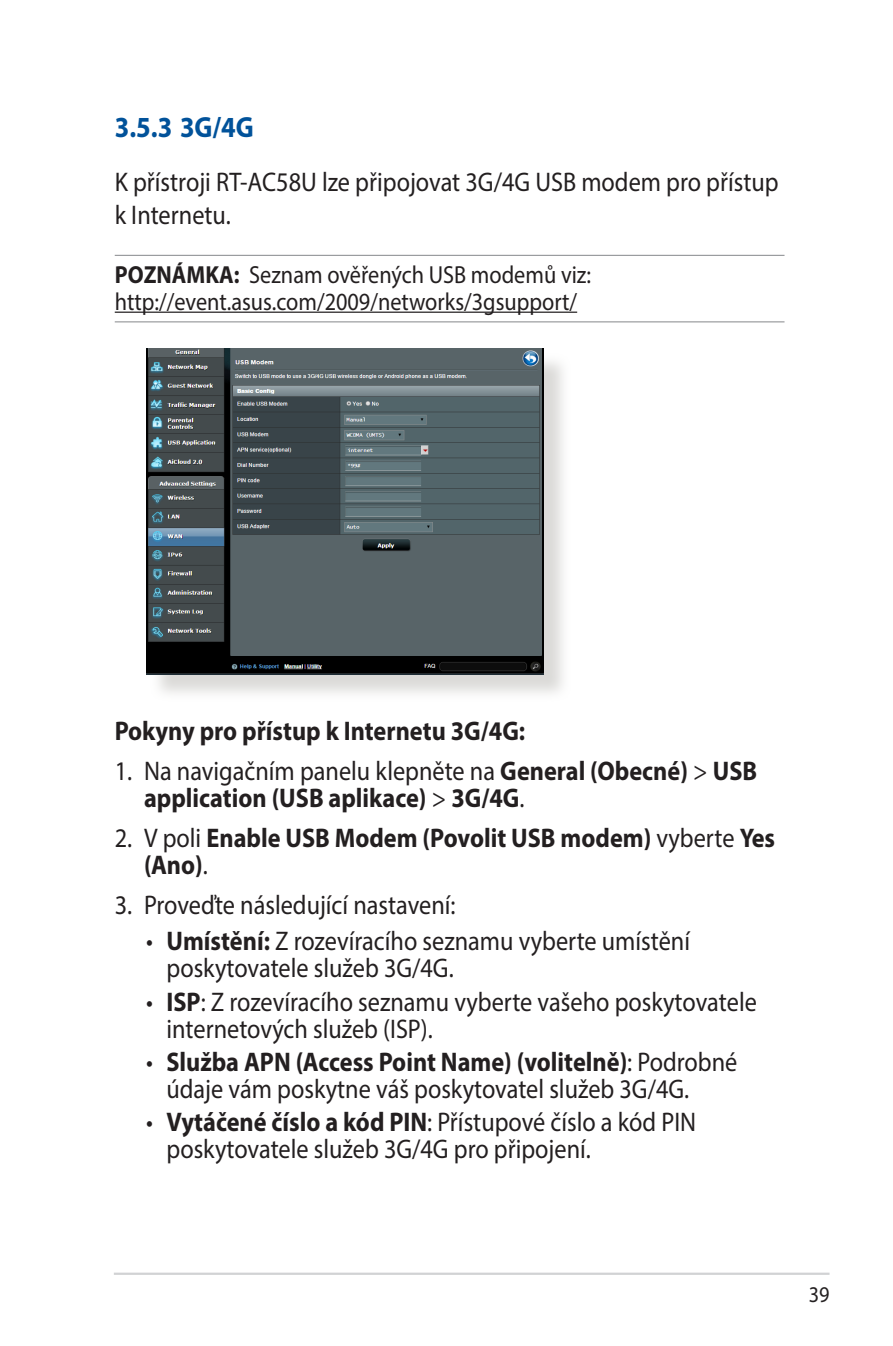
<style>
.page{position:relative;width:893px;height:1346px;background:#fff}
.page>*{position:absolute;margin:0;border:0;box-sizing:border-box;transform-origin:0 0}
.WL_Header_2{font:700 29.25px "Myriad Pro";color:#01529a;scale:.9 1}
.WL_Body_Text_-_List{font:27px/27px "Myriad Pro";color:#231f20;scale:.9 1}
.WL_Body_Text_-_List-2{font:700 27px/27px "Myriad Pro";color:#231f20;scale:.9 1}
.WL_Body_Text{font:27px/32.4px "Myriad Pro";color:#231f20;scale:.9 1}
.WL_Message{font:24.75px/27px "Myriad Pro";color:#231f20;scale:.9 1}
.t1{font:22.5px "Myriad Pro";color:#231f20;scale:.9 1}
.s1{font-weight:700}
.s2{font-weight:400}
</style>
<div class="page">
<hr style="left:114px;top:1272px;width:715px;height:3px;background:#d1d2d4">
<hr style="left:115px;top:255px;width:669px;height:1px;background:#939598">
<hr style="left:115px;top:321px;width:669px;height:1px;background:#939598">
<hr style="left:115px;top:312px;width:462px;height:1px;background:#231f20">
<div style="left:150px;top:352px;width:422px;height:350px;background:#cfcecb;opacity:.75"></div>
<img style="left:147px;top:349px;width:397px;height:325px">
<p class="WL_Header_2" style="left:115px;top:108px;width:156px">3.5.3 3G/4G</p>
<p class="WL_Body_Text" style="left:115px;top:166px;width:739px">K přístroji RT-AC58U lze připojovat 3G/4G USB modem pro přístup k Internetu.</p>
<p class="WL_Message" style="left:115px;top:260px;width:531px"><span class="s1">POZNÁMKA:</span> Seznam ověřených USB modemů viz: http://event.asus.com/2009/networks/3gsupport/</p>
<p class="WL_Body_Text_-_List-2" style="left:115px;top:717px;width:458px">Pokyny pro přístup k Internetu 3G/4G:</p>
<p class="WL_Body_Text_-_List-2" style="left:144px;top:756px;width:683px;text-indent:-29px"><span class="s2">1. Na navigačním panelu klepněte na</span> General (Obecné) <span class="s2">&gt;</span> USB application (USB aplikace) <span class="s2">&gt;</span> 3G/4G<span class="s2">.</span></p>
<p class="WL_Body_Text_-_List-2" style="left:144px;top:823px;width:703px;text-indent:-29px"><span class="s2">2. V poli</span> Enable USB Modem (Povolit USB modem) <span class="s2">vyberte</span> Yes (Ano)<span class="s2">.</span></p>
<p class="WL_Body_Text_-_List" style="left:115px;top:890px;width:380px">3. Proveďte následující nastavení:</p>
<p class="WL_Body_Text_-_List" style="left:166px;top:927px;width:583px;text-indent:-20px">• <span class="s1">Umístění:</span> Z rozevíracího seznamu vyberte umístění poskytovatele služeb 3G/4G.</p>
<p class="WL_Body_Text_-_List" style="left:166px;top:987px;width:657px;text-indent:-20px">• <span class="s1">ISP</span>: Z rozevíracího seznamu vyberte vašeho poskytovatele internetových služeb (ISP).</p>
<p class="WL_Body_Text_-_List" style="left:166px;top:1048px;width:636px;text-indent:-20px">• <span class="s1">Služba APN (Access Point Name) (volitelně)</span>: Podrobné údaje vám poskytne váš poskytovatel služeb 3G/4G.</p>
<p class="WL_Body_Text_-_List" style="left:166px;top:1108px;width:590px;text-indent:-20px">• <span class="s1">Vytáčené číslo a kód PIN</span>: Přístupové číslo a kód PIN poskytovatele služeb 3G/4G pro připojení.</p>
<p class="t1" style="left:809px;top:1281px;width:25px">39</p>
</div>
